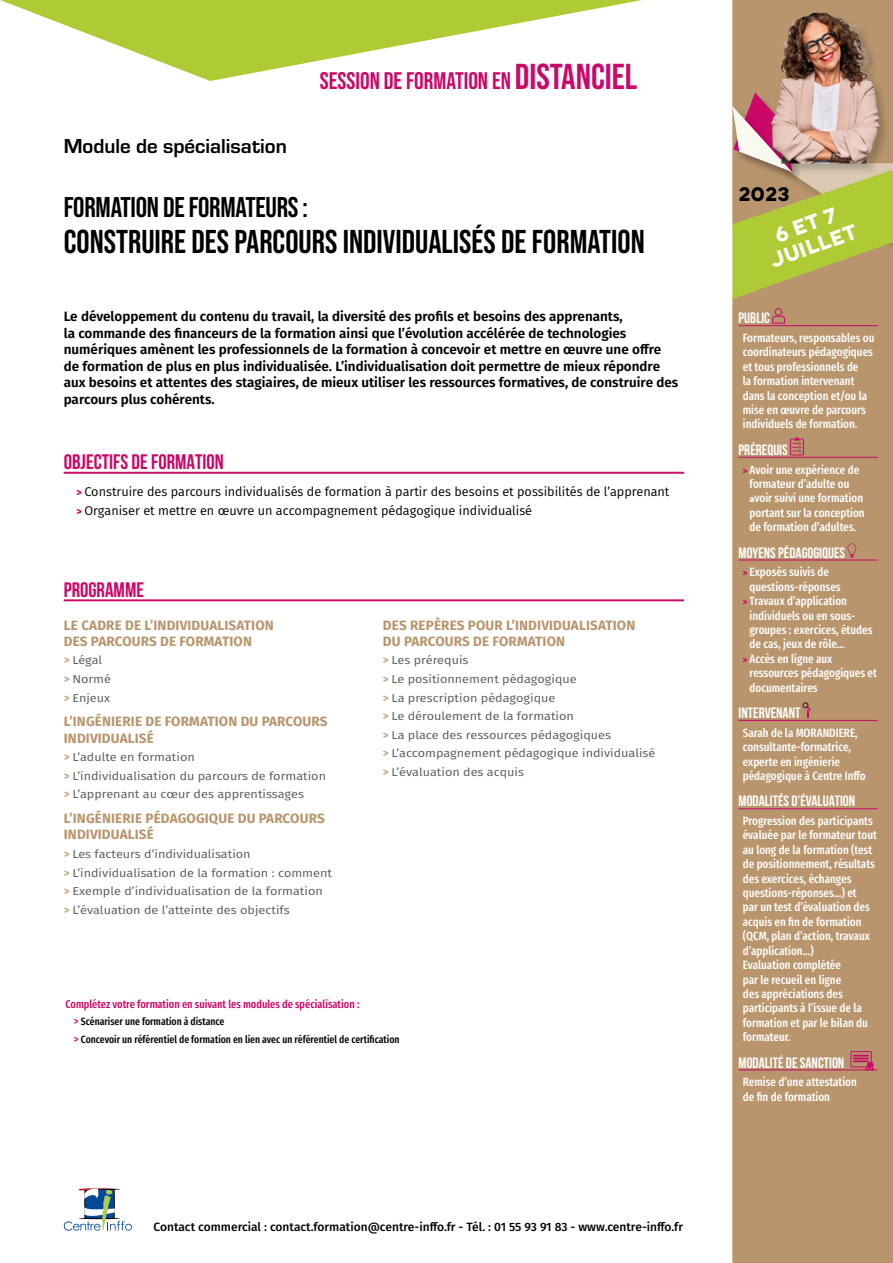
<style>
.page{position:relative;width:893px;height:1263px;background:#fff}
.page>*{position:absolute;margin:0;border:0;box-sizing:border-box;transform-origin:0 0}
.t1{font:33px "Bebas Neue";color:#000}
.t2{font:28.5px "Bebas Neue";letter-spacing:-.01em;color:#000}
.t3{font:24px "Bebas Neue";color:#cb0767}
.t4{font:700 21px "Bebas Neue";color:#cb0767}
.t5{font:700 21px "Eurostile";color:#000}
.t6{font:700 21px/22.5px "Novecentowide";color:#fff;text-align:center}
.t7{font:700 19.5px "Novecentowide";color:#000}
.t8{font:700 15px "Bebas Neue";color:#fff}
.t9{font:600 13.5px/16.5px "Fira Sans";color:#000}
.t10{font:700 13.5px/16.2px "Fira Sans";letter-spacing:.01em;color:#b8956d}
.t11{font:12.75px/18.6px "Fira Sans";color:#000}
.t12{font:500 12px/14.4px "Fira Sans Compressed";color:#fff}
.t13{font:500 12px "Fira Sans";color:#000}
.t14{font:11.55px/18.6px "Fira Sans";color:#575756;scale:1.11 1}
.t15{font:500 11.25px "Fira Sans Compressed";color:#cb0767}
.t16{font:500 10.5px/17.7px "Fira Sans Compressed";color:#000}
.s1{font-size:36px}
.s2{font-weight:800;font-size:10.5px;color:#cb0767}
.s3{font-family:"Fira Sans Compressed";font-weight:800;color:#c5a988}
.s4{font-size:11.25px;color:#cb0767}
.s5{font-family:"Fira Sans";font-weight:800;font-size:9px;color:#cb0767}
.s6{font-family:"Fira Sans";font-weight:800;font-size:9px}
</style>
<div class="page">
<div style="left:732px;top:299px;width:161px;height:964px;background:#b8956d"></div>
<hr style="left:64px;top:600px;width:620px;height:1px;background:#cb0767">
<hr style="left:64px;top:472px;width:620px;height:1px;background:#cb0767">
<hr style="left:64px;top:473px;width:620px;height:1px;background:#cb0767">
<hr style="left:739px;top:325px;width:139px;height:1px;background:#cb0767">
<hr style="left:739px;top:457px;width:139px;height:1px;background:#cb0767">
<hr style="left:739px;top:560px;width:139px;height:1px;background:#cb0767">
<hr style="left:739px;top:720px;width:139px;height:1px;background:#cb0767">
<hr style="left:739px;top:808px;width:139px;height:1px;background:#cb0767">
<hr style="left:739px;top:1070px;width:139px;height:1px;background:#cb0767">
<svg style="left:772px;top:316px;width:13px;height:7px"></svg>
<div style="left:775px;top:308px;width:7px;height:7px;border:1px solid #cb0767;border-radius:50%"></div>
<svg style="left:790px;top:437px;width:14px;height:18px"></svg>
<svg style="left:847px;top:543px;width:9px;height:15px"></svg>
<svg style="left:802px;top:702px;width:10px;height:16px"></svg>
<svg style="left:851px;top:1051px;width:23px;height:20px"></svg>
<svg style="left:64px;top:1188px;width:68px;height:43px"></svg>
<svg style="left:0;top:0;width:642px;height:81px"></svg>
<svg style="left:732px;top:0;width:161px;height:299px;background:#b7ac5b"></svg>
<div style="left:770px;top:11px;width:121px;height:164px;background:#000;opacity:.2"></div>
<img style="left:808px;top:12px;width:18px;height:4px">
<h3 class="t5" style="left:64px;top:131px;width:225px">Module de spécialisation</h3>
<h3 class="t3" style="left:320px;top:67px;width:319px">SESSION DE FORMATION EN <span class="s1">DISTANCIEL</span></h3>
<h2 class="t2" style="left:64px;top:191px;width:246px">FORMATION DE FORMATEURS:</h2>
<h1 class="t1" style="left:64px;top:223px;width:582px">CONSTRUIRE DES PARCOURS INDIVIDUALISÉS DE FORMATION</h1>
<p class="t9" style="left:64px;top:307px;width:616px">Le développement du contenu du travail, la diversité des profils et besoins des apprenants,<br>la commande des financeurs de la formation ainsi que l’évolution accélérée de technologies numériques amènent les professionnels de la formation à concevoir et mettre en œuvre une offre de formation de plus en plus individualisée. L’individualisation doit permettre de mieux répondre aux besoins et attentes des stagiaires, de mieux utiliser les ressources formatives, de construire des parcours plus cohérents.</p>
<h3 class="t4" style="left:64px;top:450px;width:162px">OBJECTIFS DE FORMATION</h3>
<p class="t11" style="left:77px;top:482px;width:594px"><span class="s2">&gt;</span> Construire des parcours individualisés de formation à partir des besoins et possibilités de l’apprenant <span class="s2">&gt;</span> Organiser et mettre en œuvre un accompagnement pédagogique individualisé</p>
<h3 class="t4" style="left:64px;top:578px;width:82px">PROGRAMME</h3>
<p class="t10" style="left:64px;top:616px;width:211px">LE CADRE DE L’INDIVIDUALISATION<br>DES PARCOURS DE FORMATION</p>
<p class="t14" style="left:64px;top:651px;width:44px"><span class="s3">&gt;</span> Légal <span class="s3">&gt;</span> Normé <span class="s3">&gt;</span> Enjeux</p>
<p class="t10" style="left:64px;top:712px;width:265px">L’INGÉNIERIE DE FORMATION DU PARCOURS<br>INDIVIDUALISÉ</p>
<p class="t14" style="left:64px;top:747px;width:238px"><span class="s3">&gt;</span> L’adulte en formation<br><span class="s3">&gt;</span> L’individualisation du parcours de formation <span class="s3">&gt;</span> L’apprenant au cœur des apprentissages</p>
<p class="t10" style="left:64px;top:809px;width:262px">L’INGÉNIERIE PÉDAGOGIQUE DU PARCOURS<br>INDIVIDUALISÉ</p>
<p class="t14" style="left:64px;top:844px;width:243px"><span class="s3">&gt;</span> Les facteurs d’individualisation<br><span class="s3">&gt;</span> L’individualisation de la formation : comment <span class="s3">&gt;</span> Exemple d’individualisation de la formation<br><span class="s3">&gt;</span> L’évaluation de l’atteinte des objectifs</p>
<p class="t10" style="left:383px;top:616px;width:254px">DES REPÈRES POUR L’INDIVIDUALISATION<br>DU PARCOURS DE FORMATION</p>
<p class="t14" style="left:383px;top:651px;width:247px"><span class="s3">&gt;</span> Les prérequis<br><span class="s3">&gt;</span> Le positionnement pédagogique<br><span class="s3">&gt;</span> La prescription pédagogique<br><span class="s3">&gt;</span> Le déroulement de la formation<br><span class="s3">&gt;</span> La place des ressources pédagogiques<br><span class="s3">&gt;</span> L’accompagnement pédagogique individualisé <span class="s3">&gt;</span> L’évaluation des acquis</p>
<p class="t15" style="left:65px;top:995px;width:295px">Complétez votre formation en suivant les modules de spécialisation :</p>
<p class="t16" style="left:74px;top:1012px;width:327px"><span class="s4">&gt;</span> Scénariser une formation à distance<br><span class="s4">&gt;</span> Concevoir un référentiel de formation en lien avec un référentiel de certification</p>
<p class="t13" style="left:154px;top:1217px;width:531px">Contact commercial : contact.formation@centre-inffo.fr - Tél. : 01 55 93 91 83 - www.centre-inffo.fr</p>
<h3 class="t7" style="left:739px;top:182px;width:52px">2023</h3>
<h3 class="t6" style="left:759px;top:230px;width:92px;rotate:-20deg">6 et 7 juillet</h3>
<p class="t8" style="left:739px;top:310px;width:33px">PUBLIC</p>
<p class="t12" style="left:743px;top:330px;width:133px">Formateurs, responsables ou coordinateurs pédagogiques et tous professionnels de<br>la formation intervenant dans la conception et/ou la mise en œuvre de parcours individuels de formation.</p>
<p class="t8" style="left:739px;top:441px;width:51px">PRÉREQUIS</p>
<p class="t12" style="left:750px;top:462px;width:117px;text-indent:-7px"><span class="s5">&gt;</span> Avoir une expérience de formateur d’adulte ou <span class="s6">a</span>voir suivi une formation portant sur la conception de formation d’adultes.</p>
<p class="t8" style="left:739px;top:544px;width:108px">MOYENS PÉDAGOGIQUES</p>
<p class="t12" style="left:743px;top:564px;width:88px"><span class="s5">&gt;</span> Exposés suivis de</p>
<p class="t12" style="left:750px;top:579px;width:93px">questions-réponses</p>
<p class="t12" style="left:743px;top:593px;width:106px"><span class="s5">&gt;</span> Travaux d’application</p>
<p class="t12" style="left:750px;top:608px;width:107px">individuels ou en sous-</p>
<p class="t12" style="left:750px;top:622px;width:124px">groupes : exercices, études</p>
<p class="t12" style="left:750px;top:636px;width:96px">de cas, jeux de rôle…</p>
<p class="t12" style="left:743px;top:651px;width:91px"><span class="s5">&gt;</span> Accès en ligne aux</p>
<p class="t12" style="left:750px;top:665px;width:129px">ressources pédagogiques et</p>
<p class="t12" style="left:750px;top:680px;width:70px">documentaires</p>
<p class="t8" style="left:739px;top:705px;width:63px">INTERVENANT</p>
<p class="t12" style="left:743px;top:725px;width:124px">Sarah de la MORANDIERE, consultante-formatrice, experte en ingénierie pédagogique à Centre Inffo</p>
<p class="t8" style="left:739px;top:793px;width:118px">MODALITÉS D’ÉVALUATION</p>
<p class="t12" style="left:743px;top:813px;width:136px">Progression des participants évaluée par le formateur tout au long de la formation (test de positionnement, résultats des exercices, échanges questions-réponses…) et<br>par un test d’évaluation des acquis en fin de formation (QCM, plan d’action, travaux d’application...)<br>Evaluation complétée<br>par le recueil en ligne<br>des appréciations des participants à l’issue de la formation et par le bilan du formateur.</p>
<p class="t8" style="left:739px;top:1054px;width:107px">MODALITÉ DE SANCTION</p>
<p class="t12" style="left:743px;top:1074px;width:116px">Remise d’une attestation de fin de formation</p>
</div>
